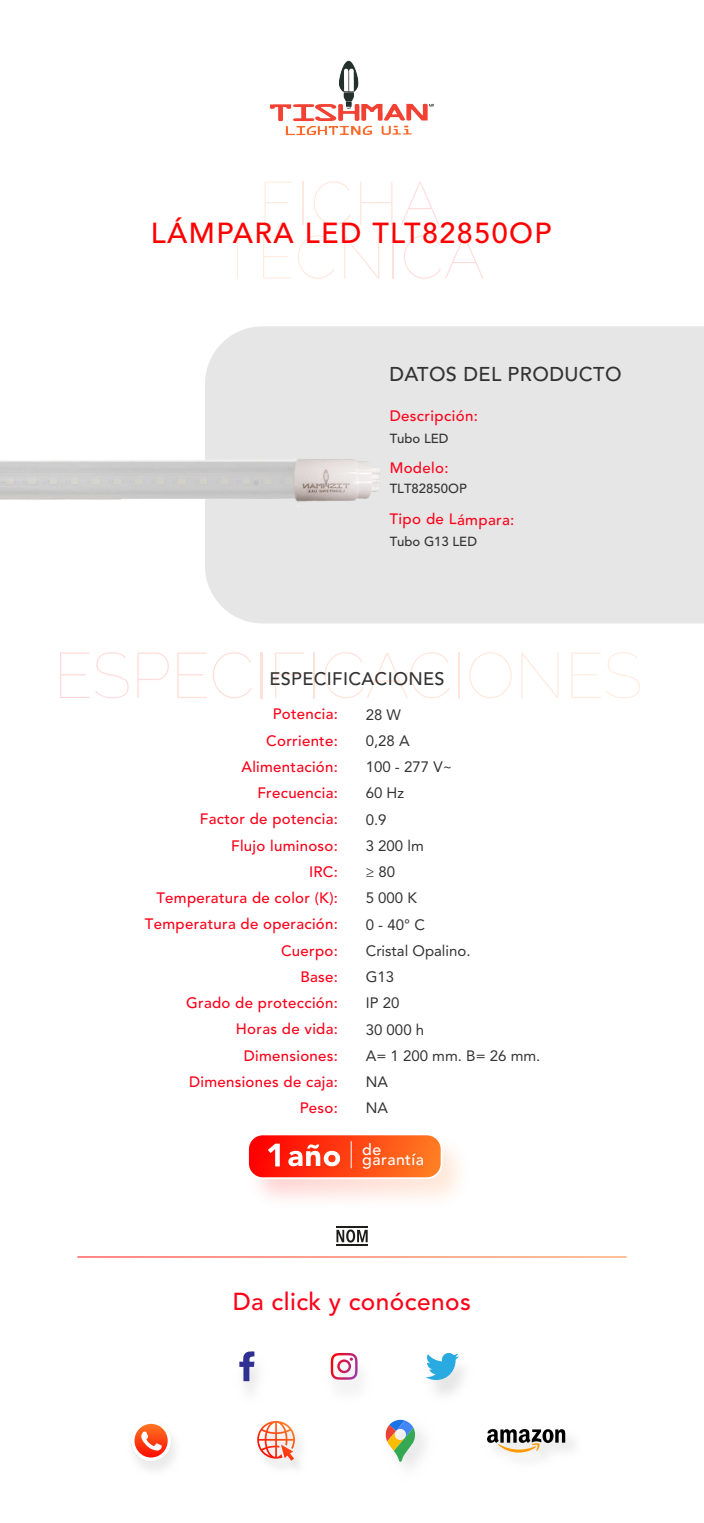
<style>
.page{position:relative;width:704px;height:1523px;background:#fff}
.page>*{position:absolute;margin:0;border:0;box-sizing:border-box;transform-origin:0 0}
.t1{font:500 28.75px "Avenir LT Std";letter-spacing:.05em;color:#f00}
.t2{font:500 24.38px "Avenir LT Std";letter-spacing:.02em;color:#fd021a}
.t3{font:500 19.88px "Avenir LT Std";letter-spacing:.02em;color:#333}
.t4{font:500 18.06px "Avenir LT Std";letter-spacing:.02em;color:#333}
.t5{font:500 15.88px "Avenir LT Std";letter-spacing:.025em;color:#fff}
.t6{font:500 15px/26.2px "Avenir LT Std";letter-spacing:.02em;color:#fd021a;text-align:right}
.t7{font:15px/26.2px "Avenir LT Std";color:#333}
.t8{font:500 13.12px "Avenir LT Std";color:#333}
</style>
<div class="page">
<hr style="left:302px;top:182px;width:1px;height:43px;background:#ffe8df">
<svg style="left:313px;top:181px;width:37px;height:44px"></svg>
<svg style="left:360px;top:182px;width:32px;height:43px"></svg>
<svg style="left:401px;top:182px;width:38px;height:43px"></svg>
<svg style="left:220px;top:235px;width:34px;height:26px"></svg>
<svg style="left:263px;top:235px;width:28px;height:26px"></svg>
<svg style="left:264px;top:182px;width:28px;height:46px"></svg>
<svg style="left:297px;top:235px;width:37px;height:26px"></svg>
<svg style="left:344px;top:235px;width:35px;height:26px"></svg>
<hr style="left:392px;top:235px;width:1px;height:43px;background:#ffe0dd">
<svg style="left:404px;top:235px;width:79px;height:44px"></svg>
<div style="left:388px;top:326px;width:315px;height:297px;background:#e6e6e6"></div>
<svg style="left:77px;top:1256px;width:549px;height:1px"></svg>
<img style="left:243px;top:1351px;width:221px;height:44px">
<svg style="left:425px;top:1352px;width:33px;height:28px"></svg>
<svg style="left:239px;top:1351px;width:15px;height:30px"></svg>
<svg style="left:330px;top:1352px;width:27px;height:27px"></svg>
<img style="left:269px;top:60px;width:165px;height:76px">
<img style="left:504px;top:1432px;width:70px;height:26px">
<svg style="left:487px;top:1429px;width:78px;height:23px"></svg>
<img style="left:399px;top:1429px;width:26px;height:38px">
<svg style="left:385px;top:1419px;width:30px;height:42px"></svg>
<img style="left:267px;top:1434px;width:34px;height:34px">
<svg style="left:257px;top:1421px;width:38px;height:39px"></svg>
<svg style="left:131px;top:1420px;width:40px;height:41px"></svg>
<svg style="left:336px;top:1229px;width:31px;height:13px"></svg>
<hr style="left:336px;top:1226px;width:31px;height:1px;background:#1d1d1b">
<hr style="left:336px;top:1244px;width:31px;height:2px;background:#1d1d1b">
<svg style="left:60px;top:668px;width:69px;height:30px"></svg>
<svg style="left:137px;top:668px;width:32px;height:30px"></svg>
<svg style="left:177px;top:668px;width:75px;height:30px"></svg>
<hr style="left:261px;top:652px;width:1px;height:46px;background:#ffe0da">
<svg style="left:275px;top:668px;width:25px;height:30px"></svg>
<hr style="left:313px;top:652px;width:2px;height:46px;background:#ffe1db">
<svg style="left:324px;top:652px;width:125px;height:46px"></svg>
<hr style="left:458px;top:652px;width:1px;height:46px;background:#ffe6dc">
<svg style="left:469px;top:652px;width:42px;height:46px"></svg>
<svg style="left:521px;top:652px;width:37px;height:46px"></svg>
<svg style="left:571px;top:652px;width:68px;height:46px"></svg>
<img style="left:0;top:261px;width:388px;height:407px">
<svg style="left:248px;top:1135px;width:194px;height:44px;background:#fe5d35"></svg>
<h1 class="t1" style="left:151px;top:216px;width:402px">LÁMPARA LED TLT82850OP</h1>
<h3 class="t3" style="left:389px;top:362px;width:233px">DATOS DEL PRODUCTO</h3>
<p class="t6" style="left:389px;top:403px;width:90px">Descripción:</p>
<p class="t6" style="left:389px;top:455px;width:61px">Modelo:</p>
<p class="t8" style="left:389px;top:430px;width:60px">Tubo LED</p>
<p class="t8" style="left:389px;top:481px;width:79px">TLT82850OP</p>
<p class="t6" style="left:389px;top:505px;width:126px;rotate:1deg">Tipo de Lámpara:</p>
<p class="t8" style="left:389px;top:533px;width:89px">Tubo G13 LED</p>
<p class="t4" style="left:269px;top:668px;width:177px">ESPECIFICACIONES</p>
<p class="t6" style="left:145px;top:701px;width:194px">Potencia:<br>Corriente:<br>Alimentación:<br>Frecuencia:<br>Factor de potencia:<br>Flujo luminoso:<br>IRC:<br>Temperatura de color (K):<br>Temperatura de operación:<br>Cuerpo:<br>Base:<br>Grado de protección:<br>Horas de vida:<br>Dimensiones:<br>Dimensiones de caja:<br>Peso:</p>
<p class="t7" style="left:365px;top:701px;width:176px">28 W<br>0,28 A<br>100 - 277 V~<br>60 Hz<br>0.9<br>3 200 lm<br>≥ 80<br>5 000 K<br>0 - 40° C<br>Cristal Opalino.<br>G13<br>IP 20<br>30 000 h<br>A= 1 200 mm. B= 26 mm.<br>NA<br>NA</p>
<p class="t5" style="left:362px;top:1140px;width:20px">de</p>
<p class="t5" style="left:362px;top:1150px;width:63px">garantía</p>
<h2 class="t2" style="left:232px;top:1287px;width:239px">Da click y conócenos</h2>
</div>
